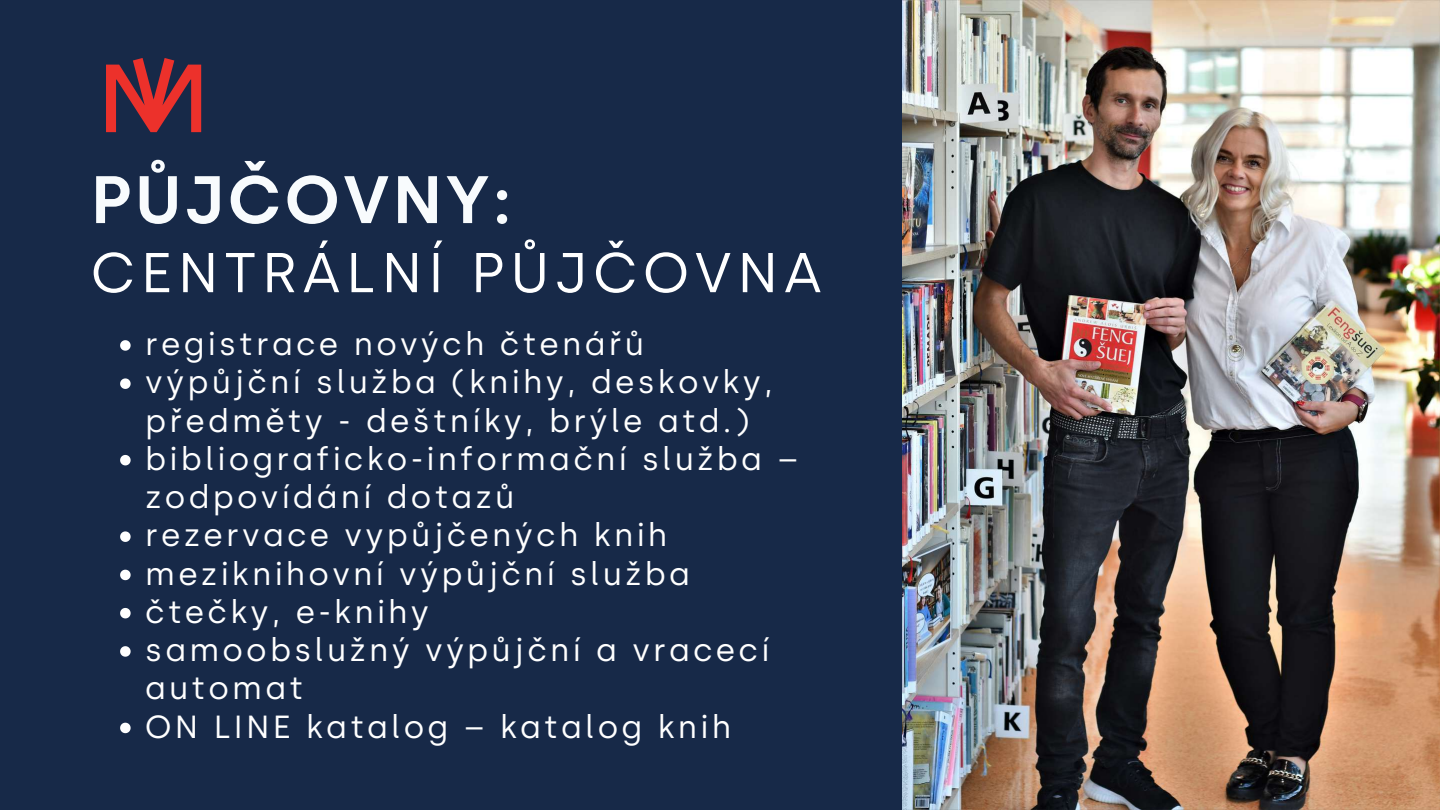
<style>
.page{position:relative;width:1440px;height:810px;background:#172948}
.page>*{position:absolute;margin:0;border:0;box-sizing:border-box;transform-origin:0 0}
.t1{font:600 67px "Silka";letter-spacing:.05em;color:#f8fbfd}
.t2{font:56px "Silka";letter-spacing:.1em;color:#fff}
.t3{font:32px/38.2px "Silka";letter-spacing:.1em;color:#fff}
</style>
<div class="page">
<svg style="left:120px;top:340px;width:11px;height:11px"></svg>
<svg style="left:120px;top:378px;width:11px;height:11px"></svg>
<svg style="left:120px;top:455px;width:11px;height:10px"></svg>
<svg style="left:120px;top:531px;width:11px;height:11px"></svg>
<svg style="left:120px;top:570px;width:11px;height:10px"></svg>
<svg style="left:120px;top:608px;width:11px;height:10px"></svg>
<svg style="left:120px;top:646px;width:11px;height:11px"></svg>
<svg style="left:120px;top:723px;width:11px;height:10px"></svg>
<img style="left:903px;top:0;width:537px;height:810px">
<svg style="left:106px;top:58px;width:95px;height:74px"></svg>
<h1 class="t1" style="left:91px;top:159px;width:422px">PŮJČOVNY:</h1>
<h2 class="t2" style="left:91px;top:239px;width:732px">CENTRÁLNÍ PŮJČOVNA</h2>
<p class="t3" style="left:145px;top:325px;width:655px">registrace nových čtenářů výpůjční služba (knihy, deskovky, předměty - deštníky, brýle atd.) bibliograficko-informační služba – zodpovídání dotazů<br>rezervace vypůjčených knih meziknihovní výpůjční služba čtečky, e-knihy<br>samoobslužný výpůjční a vracecí automat<br>ON LINE katalog – katalog knih</p>
</div>
